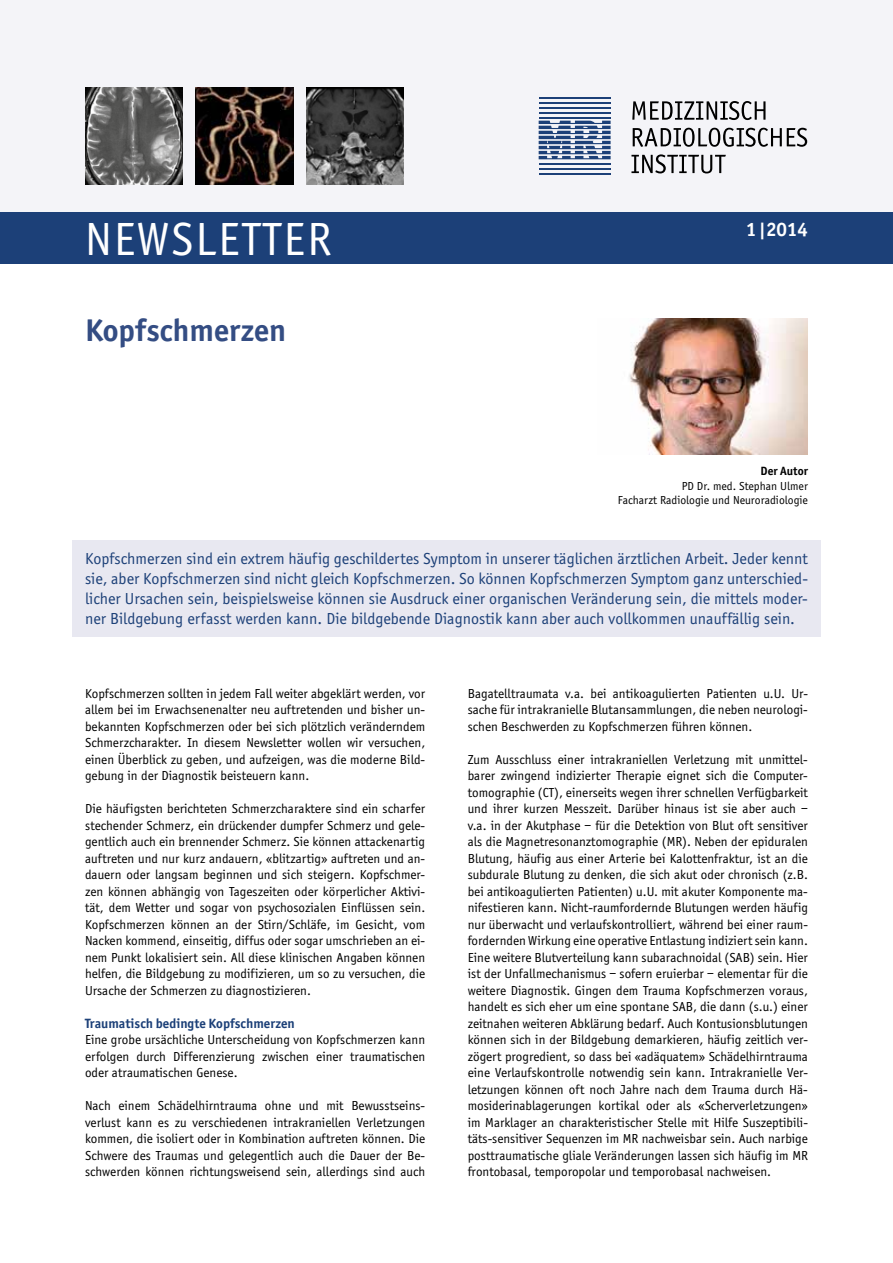
<style>
.page{position:relative;width:893px;height:1263px;background:#fff}
.page>*{position:absolute;margin:0;border:0;box-sizing:border-box;transform-origin:0 0}
.t1{font:48px "Officina Sans EFOP";letter-spacing:.04em;color:#fff}
.t2{font:700 31.5px "Officina Sans ITC Std";color:#344d83}
.t3{font:700 19.5px "Officina Sans ITC Std";color:#fff}
.t4{font:16.5px/19.8px "Officina Sans EFOP";color:#1c4078;text-align:justify}
.t5{font:13.5px/16.5px "Officina Sans EFOP";color:#000;text-align:justify}
.t6{font:700 13.5px "Officina Sans ITC Std";color:#1c4078}
.t7{font:12px/14.4px "Officina Sans EFOP";color:#000;text-align:right}
.t8{font:700 12px "Officina Sans ITC Std";color:#000}
</style>
<div class="page">
<div style="left:0;top:0;width:893px;height:228px;background:#f4f4f8"></div>
<svg style="left:632px;top:101px;width:133px;height:19px"></svg>
<svg style="left:633px;top:128px;width:174px;height:19px"></svg>
<svg style="left:631px;top:154px;width:95px;height:19px"></svg>
<hr style="left:539px;top:98px;width:72px;height:1px;background:#1c4078">
<hr style="left:539px;top:103px;width:72px;height:1px;background:#1c4078">
<hr style="left:539px;top:108px;width:72px;height:1px;background:#1c4078">
<hr style="left:539px;top:113px;width:72px;height:1px;background:#1c4078">
<hr style="left:539px;top:118px;width:72px;height:1px;background:#1c4078">
<svg style="left:539px;top:121px;width:72px;height:38px"></svg>
<hr style="left:539px;top:163px;width:72px;height:1px;background:#1c4078">
<hr style="left:539px;top:168px;width:72px;height:1px;background:#1c4078">
<hr style="left:539px;top:173px;width:72px;height:1px;background:#1c4078">
<img style="left:196px;top:87px;width:97px;height:98px">
<img style="left:85px;top:87px;width:98px;height:98px">
<img style="left:306px;top:87px;width:98px;height:98px">
<img style="left:629px;top:318px;width:179px;height:136px">
<div style="left:72px;top:540px;width:749px;height:96px;background:#e8e8f1"></div>
<div style="left:0;top:212px;width:893px;height:51px;background:#1c4078"></div>
<h1 class="t1" style="left:85px;top:212px;width:248px">NEWSLETTER</h1>
<h3 class="t3" style="left:746px;top:218px;width:63px">1 | 2014</h3>
<h2 class="t2" style="left:85px;top:311px;width:203px">Kopfschmerzen</h2>
<p class="t8" style="left:761px;top:464px;width:49px">Der Autor</p>
<p class="t7" style="left:618px;top:479px;width:192px">PD Dr. med. Stephan Ulmer<br>Facharzt Radiologie und Neuroradiologie</p>
<p class="t4" style="left:85px;top:549px;width:724px">Kopfschmerzen sind ein extrem häufig geschildertes Symptom in unserer täglichen ärztlichen Arbeit. Jeder kennt sie, aber Kopfschmerzen sind nicht gleich Kopfschmerzen. So können Kopfschmerzen Symptom ganz unterschied&shy;licher Ursachen sein, beispielsweise können sie Ausdruck einer organischen Veränderung sein, die mittels moder&shy;ner Bildgebung erfasst werden kann. Die bildgebende Diagnostik kann aber auch vollkommen unauffällig sein.</p>
<p class="t5" style="left:85px;top:685px;width:342px">Kopfschmerzen sollten in jedem Fall weiter abgeklärt werden, vor allem bei im Erwachsenenalter neu auftretenden und bisher un&shy;bekannten Kopfschmerzen oder bei sich plötzlich veränderndem Schmerzcharakter. In diesem Newsletter wollen wir versuchen, einen Überblick zu geben, und aufzeigen, was die moderne Bild&shy;gebung in der Diagnostik beisteuern kann.</p>
<p class="t5" style="left:85px;top:800px;width:342px">Die häufigsten berichteten Schmerzcharaktere sind ein scharfer stechender Schmerz, ein drückender dumpfer Schmerz und gele&shy;gentlich auch ein brennender Schmerz. Sie können attackenartig auftreten und nur kurz andauern, «blitzartig» auftreten und an&shy;dauern oder langsam beginnen und sich steigern. Kopfschmer&shy;zen können abhängig von Tageszeiten oder körperlicher Aktivi&shy;tät, dem Wetter und sogar von psychosozialen Einflüssen sein.<br>Kopfschmerzen können an der Stirn/Schläfe, im Gesicht, vom Nacken kommend, einseitig, diffus oder sogar umschrieben an ei&shy;nem Punkt lokalisiert sein. All diese klinischen Angaben können helfen, die Bildgebung zu modifizieren, um so zu versuchen, die Ursache der Schmerzen zu diagnostizieren.</p>
<p class="t6" style="left:85px;top:1014px;width:211px">Traumatisch bedingte Kopfschmerzen</p>
<p class="t5" style="left:85px;top:1031px;width:342px">Eine grobe ursächliche Unterscheidung von Kopfschmerzen kann erfolgen durch Differenzierung zwischen einer traumatischen oder atraumatischen Genese.</p>
<p class="t5" style="left:85px;top:1097px;width:342px">Nach einem Schädelhirntrauma ohne und mit Bewusstseins&shy;verlust kann es zu verschiedenen intrakraniellen Verletzungen kommen, die isoliert oder in Kombination auftreten können. Die Schwere des Traumas und gelegentlich auch die Dauer der Be&shy;schwerden können richtungsweisend sein, allerdings sind auch</p>
<p class="t5" style="left:468px;top:685px;width:342px">Bagatelltraumata v.a. bei antikoagulierten Patienten u.U. Ur&shy;sache für intrakranielle Blutansammlungen, die neben neurologi&shy;schen Beschwerden zu Kopfschmerzen führen können.</p>
<p class="t5" style="left:468px;top:751px;width:342px">Zum Ausschluss einer intrakraniellen Verletzung mit unmittel&shy;barer zwingend indizierter Therapie eignet sich die Computer&shy;tomographie (CT), einerseits wegen ihrer schnellen Verfügbarkeit und ihrer kurzen Messzeit. Darüber hinaus ist sie aber auch – v.a. in der Akutphase – für die Detektion von Blut oft sensitiver als die Magnetresonanztomographie (MR). Neben der epiduralen Blutung, häufig aus einer Arterie bei Kalottenfraktur, ist an die subdurale Blutung zu denken, die sich akut oder chronisch (z.B. bei antikoagulierten Patienten) u.U. mit akuter Komponente ma&shy;nifestieren kann. Nicht-raumfordernde Blutungen werden häufig nur überwacht und verlaufskontrolliert, während bei einer raum&shy;fordernden Wirkung eine operative Entlastung indiziert sein kann.<br>Eine weitere Blutverteilung kann subarachnoidal (SAB) sein. Hier ist der Unfallmechanismus – sofern eruierbar – elementar für die weitere Diagnostik. Gingen dem Trauma Kopfschmerzen voraus, handelt es sich eher um eine spontane SAB, die dann (s.u.) einer zeitnahen weiteren Abklärung bedarf. Auch Kontusionsblutungen können sich in der Bildgebung demarkieren, häufig zeitlich ver&shy;zögert progredient, so dass bei «adäquatem» Schädelhirntrauma eine Verlaufskontrolle notwendig sein kann. Intrakranielle Ver&shy;letzungen können oft noch Jahre nach dem Trauma durch Hä&shy;mosiderinablagerungen kortikal oder als «Scherverletzungen» im Marklager an charakteristischer Stelle mit Hilfe Suszeptibili&shy;täts-sensitiver Sequenzen im MR nachweisbar sein. Auch narbige posttraumatische gliale Veränderungen lassen sich häufig im MR frontobasal, temporopolar und temporobasal nachweisen.</p>
</div>
